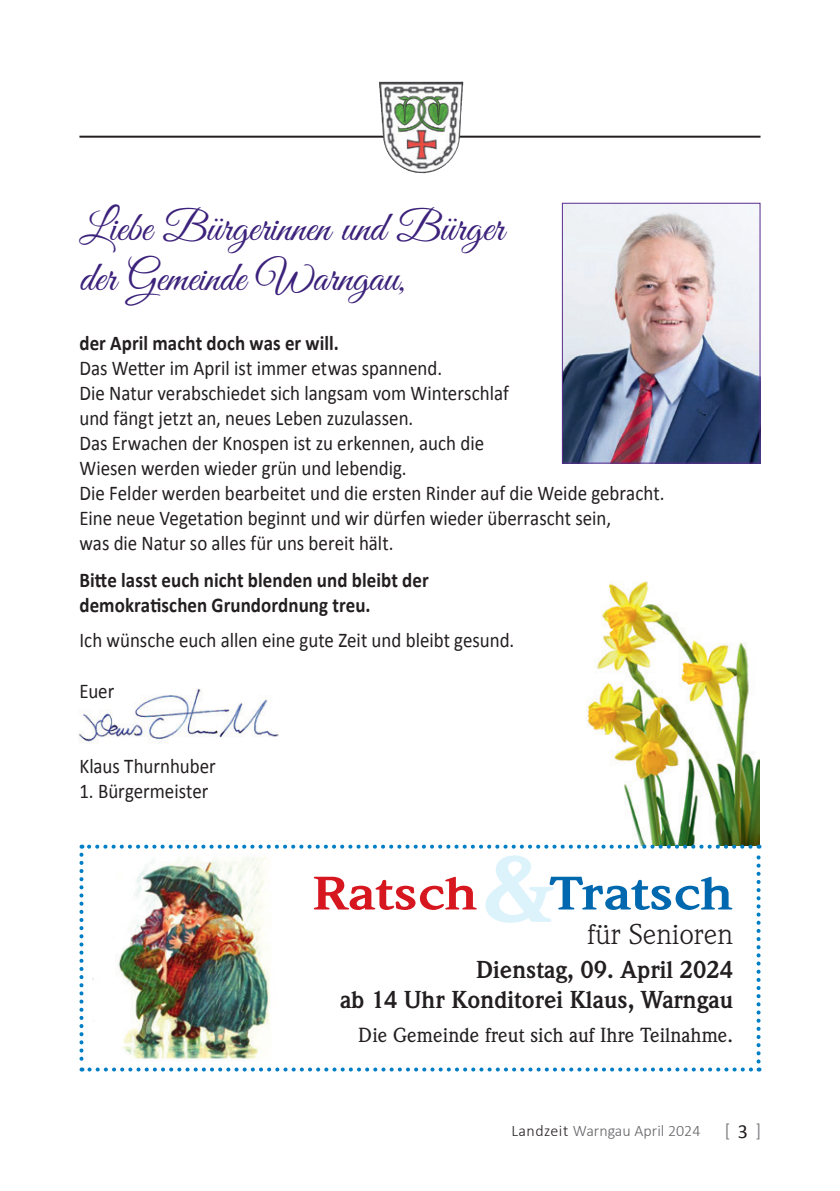
<style>
.page{position:relative;width:840px;height:1191px;background:#fff}
.page>*{position:absolute;margin:0;border:0;box-sizing:border-box;transform-origin:0 0}
.t1{font:700 46px "Weidemann";color:#0068ae;scale:1.25 1}
.t2{font:42px/50.4px "Great Vibes";color:#3c227b}
.t3{font:28px "Weidemann";color:#231f20;scale:1.08 1}
.t4{font:700 24px/30px "Weidemann";color:#231f20;text-align:right}
.t5{font:21px/25px "Calibri";color:#231f20;scale:.9 1}
.t6{font:700 21px/25px "Calibri";letter-spacing:.005em;color:#231f20;scale:.9 1}
.t7{font:500 20px "Weidemann";color:#231f20}
.t8{font:condensed 18px "Frutiger";color:#808285}
.t9{font:300 16px "Calibri";color:#636366}
.s1{color:#d7171f}
.s2{font-size:95.6px;color:#8dd7f7}
.s3{color:#231f20}
.s4{font-family:"Calibri";font-stretch:normal;font-size:20px;color:#231f20}
</style>
<div class="page">
<img style="left:586px;top:581px;width:172px;height:264px">
<img style="left:78px;top:688px;width:201px;height:56px">
<img style="left:563px;top:205px;width:195px;height:256px">
<div style="left:561px;top:203px;width:199px;height:260px;border:1px solid #5b2e91"></div>
<hr style="left:79px;top:136px;width:681px;height:2px;background:#231f20">
<img style="left:379px;top:81px;width:84px;height:92px">
<img style="left:92px;top:848px;width:202px;height:224px">
<svg style="left:79px;top:854px;width:4px;height:217px"></svg>
<svg style="left:89px;top:1067px;width:670px;height:4px"></svg>
<svg style="left:756px;top:844px;width:4px;height:217px"></svg>
<svg style="left:81px;top:844px;width:669px;height:4px"></svg>
<h2 class="t2" style="left:79px;top:205px;width:426px">Liebe Bürgerinnen und Bürger der Gemeinde Warngau,</h2>
<p class="t6" style="left:79px;top:331px;width:289px">der April macht doch was er will.</p>
<p class="t5" style="left:79px;top:356px;width:651px">Das Wetter im April ist immer etwas spannend.<br>Die Natur verabschiedet sich langsam vom Winterschlaf<br>und fängt jetzt an, neues Leben zuzulassen.<br>Das Erwachen der Knospen ist zu erkennen, auch die<br>Wiesen werden wieder grün und lebendig.<br>Die Felder werden bearbeitet und die ersten Rinder auf die Weide gebracht.<br>Eine neue Vegetation beginnt und wir dürfen wieder überrascht sein,<br>was die Natur so alles für uns bereit hält.</p>
<p class="t6" style="left:79px;top:568px;width:389px">Bitte lasst euch nicht blenden und bleibt der demokratischen Grundordnung treu.</p>
<p class="t5" style="left:79px;top:628px;width:484px">Ich wünsche euch allen eine gute Zeit und bleibt gesund.</p>
<p class="t5" style="left:79px;top:678px;width:40px">Euer</p>
<p class="t5" style="left:79px;top:753px;width:153px">Klaus Thurnhuber</p>
<p class="t5" style="left:79px;top:778px;width:145px">1. Bürgermeister</p>
<h1 class="t1" style="left:312px;top:866px;width:338px"><span class="s1">Ratsch</span><span class="s2">&amp;</span>Tratsch</h1>
<h3 class="t3" style="left:587px;top:917px;width:136px">für Senioren</h3>
<p class="t4" style="left:339px;top:954px;width:394px">Dienstag, 09. April 2024<br>ab 14 Uhr Konditorei Klaus, Warngau</p>
<p class="t7" style="left:358px;top:1022px;width:376px">Die Gemeinde freut sich auf Ihre Teilnahme.</p>
<p class="t9" style="left:511px;top:1120px;width:190px"><span class="s3">Landzeit</span> Warngau April 2024</p>
<p class="t8" style="left:724px;top:1120px;width:38px">[<span class="s4">3</span>]</p>
</div>
